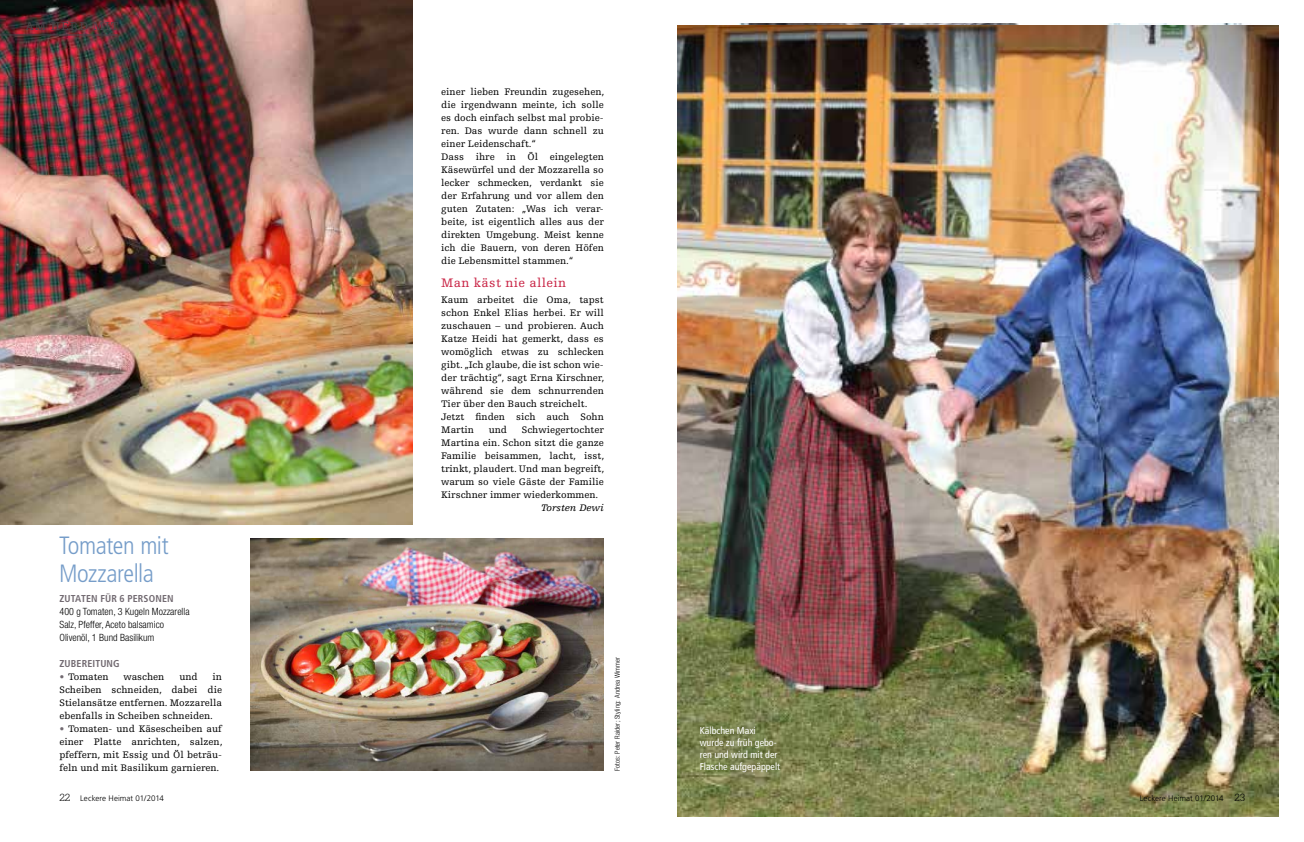
<style>
.page{position:relative;width:1304px;height:842px;background:#fff}
.page>*{position:absolute;margin:0;border:0;box-sizing:border-box;transform-origin:0 0}
.t1{font:300 condensed 25px/28px "Frutiger";letter-spacing:-.02em;color:#769dc9}
.t2{font:13px "Egyptienne F";letter-spacing:.03em;color:#c92445}
.t3{font:12px "Egyptienne F";letter-spacing:.085em;color:#4a454a}
.t4{font:10px/13px "Egyptienne F";color:#000;text-align:justify}
.t5{font:300 condensed 10px/13px "Helvetica Neue";letter-spacing:.005em;color:#000}
.t6{font:condensed 10px/12px "Frutiger";color:#fff}
.t7{font:700 condensed 10px "Frutiger";letter-spacing:.01em;color:#726a71}
.t8{font:italic 10px "Egyptienne F";color:#000}
.t9{font:300 8px "Frutiger";letter-spacing:.005em;color:#000}
.t10{font:300 condensed 7px "Helvetica Neue";letter-spacing:.01em;color:#000}
.s1{color:#726a71}
.s2{font-family:"Serifa";font-size:11px}
</style>
<div class="page">
<img style="left:0;top:0;width:413px;height:524px">
<img style="left:250px;top:539px;width:354px;height:232px">
<img style="left:677px;top:25px;width:601px;height:791px">
<hr style="left:0;top:35px;width:118px;height:1px;background:#4a454a">
<p class="t3" style="left:26px;top:20px;width:95px">am herd mit</p>
<h1 class="t1" style="left:59px;top:532px;width:111px">Tomaten mit<br>Mozzarella</h1>
<p class="t7" style="left:60px;top:593px;width:116px">ZUTATEN FÜR 6 PERSONEN</p>
<p class="t5" style="left:60px;top:605px;width:132px">400 g Tomaten, 3 Kugeln Mozzarella<br>Salz, Pfeffer, Aceto balsamico<br>Olivenöl, 1 Bund Basilikum</p>
<p class="t7" style="left:60px;top:658px;width:62px">ZUBEREITUNG</p>
<p class="t4" style="left:60px;top:671px;width:51px"><span class="s1">•</span> Tomaten</p>
<p class="t4" style="left:124px;top:671px;width:42px">waschen</p>
<p class="t4" style="left:179px;top:671px;width:20px">und</p>
<p class="t4" style="left:60px;top:671px;width:164px;text-indent:153px">in Scheiben schneiden, dabei die Stielansätze entfernen. Mozzarella ebenfalls in Scheiben schneiden.</p>
<p class="t4" style="left:60px;top:723px;width:164px"><span class="s1">•</span> Tomaten- und Käsescheiben auf einer Platte anrichten, salzen, pfeffern, mit Essig und Öl beträu&shy;feln und mit Basilikum garnieren.</p>
<p class="t4" style="left:441px;top:86px;width:164px;text-align:left">einer lieben Freundin zugesehen, die irgendwann meinte, ich solle es doch einfach selbst mal probie&shy;ren. Das wurde dann schnell zu einer Leidenschaft.“<br>Dass ihre in Öl eingelegten<br>Käsewürfel und der Mozzarella so lecker schmecken, verdankt sie der Erfahrung und vor allem den guten Zutaten: „Was ich verar&shy;beite, ist eigentlich alles aus der direkten Umgebung. Meist kenne ich die Bauern, von deren Höfen die Lebensmittel stammen.“</p>
<h2 class="t2" style="left:441px;top:276px;width:126px">Man käst nie allein</h2>
<p class="t4" style="left:441px;top:294px;width:164px;text-align:left">Kaum arbeitet die Oma, tapst schon Enkel Elias herbei. Er will zuschauen – und probieren. Auch<br>Katze Heidi hat gemerkt, dass es womöglich etwas zu schlecken gibt. „Ich glaube, die ist schon wie&shy;der trächtig“, sagt Erna Kirschner, während sie dem schnurrenden<br>Tier über den Bauch streichelt.<br>Jetzt finden sich auch Sohn<br>Martin</p>
<p class="t4" style="left:441px;top:424px;width:164px;text-indent:81px">Schwiegertochter Martina ein. Schon sitzt die ganze Familie beisammen, lacht, isst, trinkt, plaudert. Und man begreift, warum so viele Gäste der Familie Kirschner immer wiederkommen.</p>
<p class="t8" style="left:541px;top:503px;width:64px">Torsten Dewi</p>
<p class="t4" style="left:489px;top:424px;width:20px">und</p>
<p class="t10" style="left:613px;top:771px;width:116px;rotate:-90deg">Fotos: Peter Raider; Styling: Andrea Wimmer</p>
<p class="t6" style="left:700px;top:724px;width:82px">Kälbchen Maxi wurde zu früh gebo&shy;ren und wird mit der<br>Flasche aufgepäppelt</p>
<p class="t9" style="left:60px;top:794px;width:106px"><span class="s2">22</span> Leckere Heimat 01/2014</p>
<p class="t9" style="left:1140px;top:794px;width:107px">Leckere Heimat 01/2014 <span class="s2">23</span></p>
</div>
